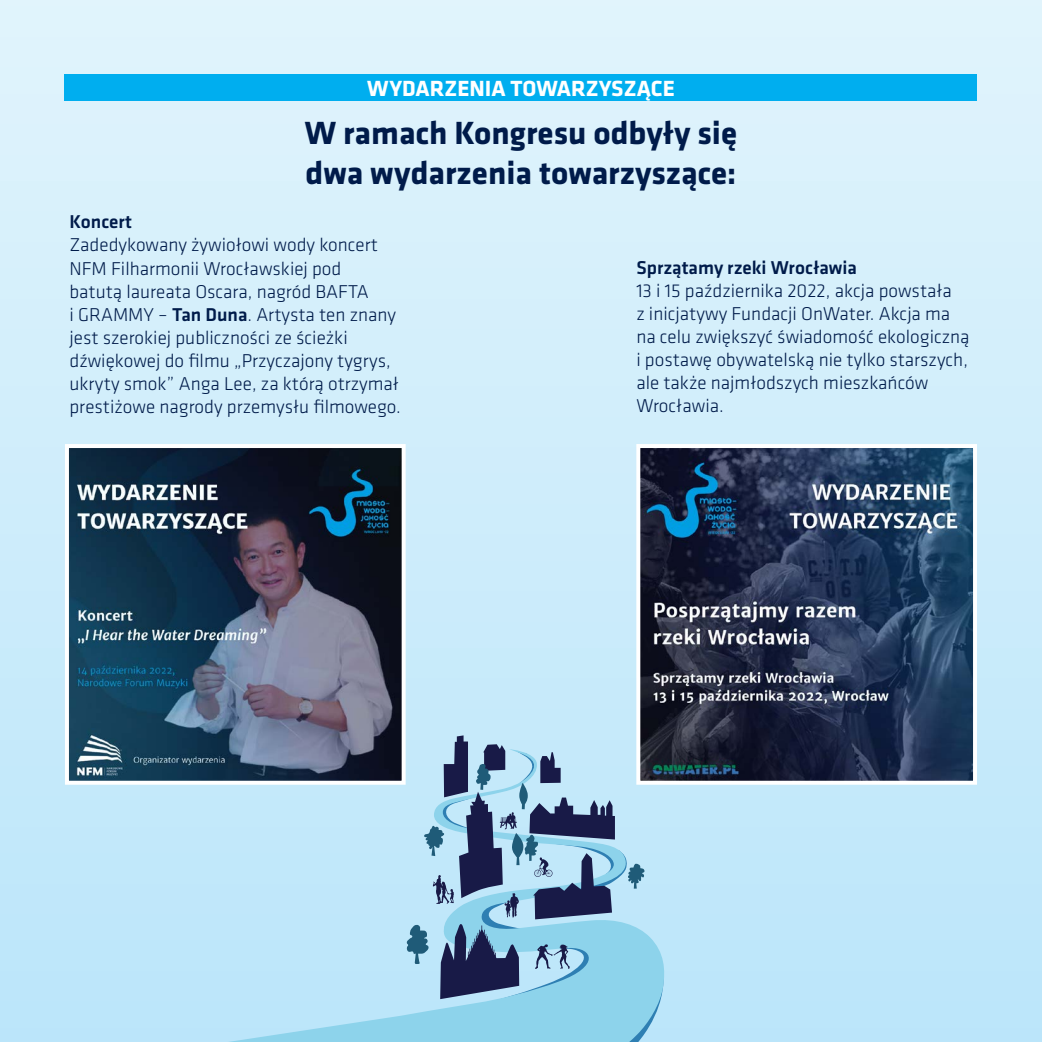
<style>
.page{position:relative;width:1042px;height:1042px;background:#fff}
.page>*{position:absolute;margin:0;border:0;box-sizing:border-box;transform-origin:0 0}
.t1{font:700 33.25px/39.9px "Klavika";color:#001b4a}
.t2{font:700 22.75px "Klavika";color:#fff}
.t3{font:300 19.25px/23.1px "Klavika";color:#001b4a}
.s1{font-weight:500}
</style>
<div class="page">
<div style="left:0;top:0;width:1042px;height:1042px;background:linear-gradient(to bottom,#e0f4fc,#bbe5fa)"></div>
<div style="left:139px;top:749px;width:526px;height:293px;background:#c0e7fa"></div>
<svg style="left:407px;top:735px;width:257px;height:307px;background:#8db7d0"></svg>
<div style="left:65px;top:74px;width:912px;height:27px;background:#00aeef"></div>
<img style="left:70px;top:449px;width:331px;height:331px">
<div style="left:65px;top:444px;width:341px;height:341px;border:4px solid #fff"></div>
<img style="left:641px;top:449px;width:331px;height:331px">
<div style="left:636px;top:444px;width:341px;height:341px;border:4px solid #fff"></div>
<p class="t2" style="left:367px;top:76px;width:309px">WYDARZENIA TOWARZYSZĄCE</p>
<p class="t1" style="left:305px;top:114px;width:434px">W ramach Kongresu odbyły się dwa wydarzenia towarzyszące:</p>
<p class="t3" style="left:69px;top:211px;width:333px"><span class="s1">Koncert<br></span>Zadedykowany żywiołowi wody koncert NFM Filharmonii Wrocławskiej pod<br>batutą laureata Oscara, nagród BAFTA<br>i GRAMMY – <span class="s1">Tan Duna</span>. Artysta ten znany jest szerokiej publiczności ze ścieżki dźwiękowej do filmu „Przyczajony tygrys, ukryty smok” Anga Lee, za którą otrzymał prestiżowe nagrody przemysłu filmowego.</p>
<p class="t3" style="left:636px;top:256px;width:335px"><span class="s1">Sprzątamy rzeki Wrocławia<br></span>13 i 15 października 2022, akcja powstała<br>z inicjatywy Fundacji OnWater. Akcja ma na celu zwiększyć świadomość ekologiczną i postawę obywatelską nie tylko starszych, ale także najmłodszych mieszkańców Wrocławia.</p>
</div>
